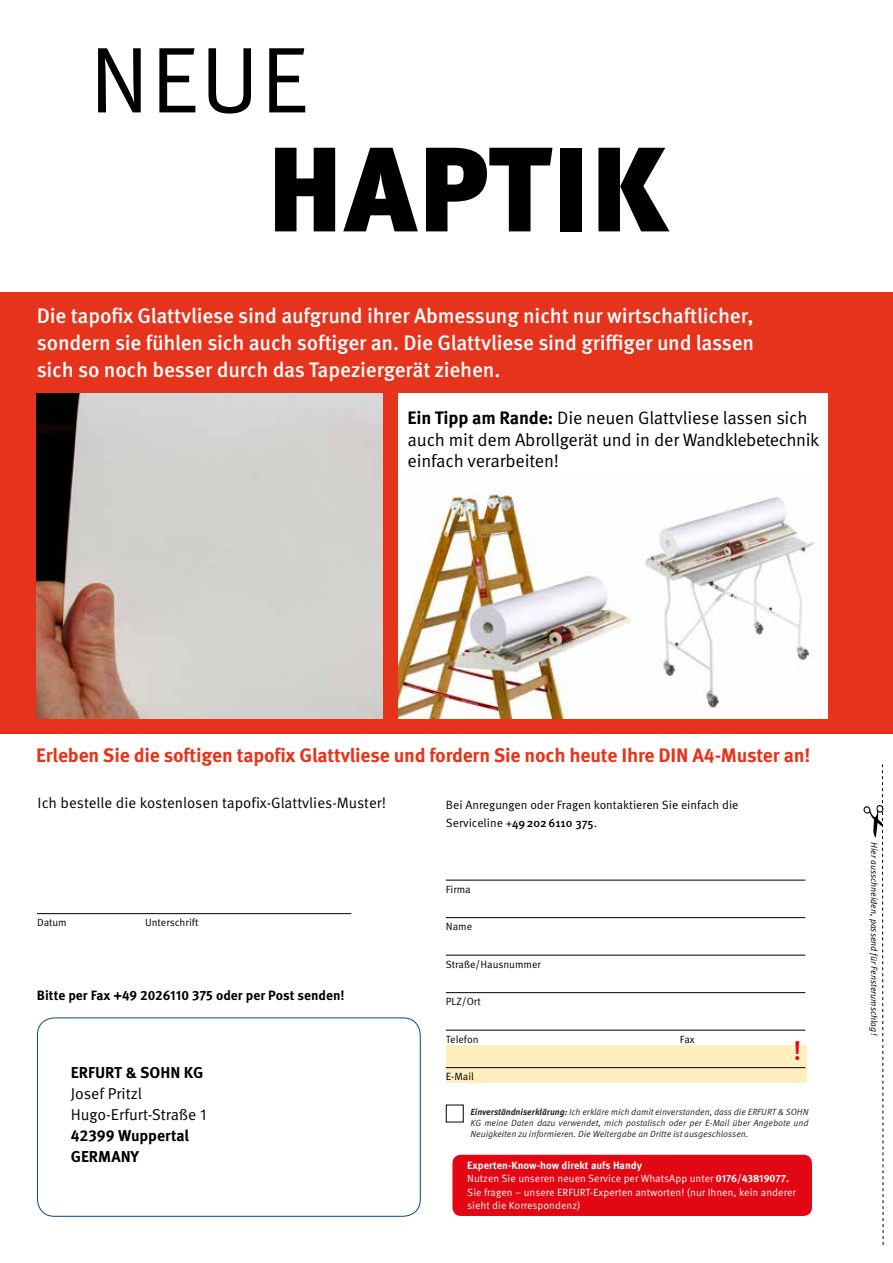
<style>
.page{position:relative;width:893px;height:1263px;background:#fff}
.page>*{position:absolute;margin:0;border:0;box-sizing:border-box;transform-origin:0 0}
.t1{font:900 120px "Meta Pro";letter-spacing:.01em;color:#000}
.t2{font:93.45px "Meta Pro";color:#000}
.t3{font:27.75px "Meta Medium Caps";color:#e30613}
.t4{font:500 21px/27px "Meta Pro";letter-spacing:-.01em;color:#fff;text-align:justify}
.t5{font:700 19.5px "Meta Pro";letter-spacing:-.01em;color:#e6331c}
.t6{font:18px/21.6px "Meta Pro";letter-spacing:-.01em;color:#000}
.t7{font:700 15.75px/21px "Meta Pro";color:#000}
.t8{font:15.75px/21px "Meta Pro";color:#000}
.t9{font:15px "Meta Pro";color:#000}
.t10{font:700 13.5px "Meta Pro";color:#000}
.t11{font:12px/18px "Meta Pro";color:#000}
.t12{font:10.5px/13.5px "Meta Pro";color:#fff}
.t13{font:10.5px "Meta Pro";color:#000}
.t14{font:italic 9px/10.8px "Meta Pro";letter-spacing:-.005em;color:#000;text-align:justify}
.s1{font-weight:700}
.s2{font-family:"Meta Medium Caps"}
</style>
<div class="page">
<svg style="left:863px;top:764px;width:21px;height:481px"></svg>
<div style="left:446px;top:1045px;width:361px;height:38px;background:#ffefbf"></div>
<div style="left:37px;top:1017px;width:384px;height:200px;border:1px solid #004894;border-radius:17px"></div>
<div style="left:446px;top:1105px;width:18px;height:17px;border:1px solid #000"></div>
<hr style="left:446px;top:880px;width:359px;height:1px;background:#000">
<hr style="left:446px;top:917px;width:359px;height:1px;background:#000">
<hr style="left:446px;top:955px;width:359px;height:1px;background:#000">
<hr style="left:446px;top:992px;width:359px;height:1px;background:#000">
<hr style="left:446px;top:1030px;width:359px;height:1px;background:#000">
<hr style="left:446px;top:1067px;width:359px;height:1px;background:#000">
<hr style="left:37px;top:913px;width:314px;height:1px;background:#000">
<div style="left:452px;top:1155px;width:360px;height:61px;background:#e30613;border-radius:9px"></div>
<div style="left:0;top:292px;width:893px;height:441px;background:#e6331c"></div>
<img style="left:37px;top:393px;width:346px;height:326px">
<div style="left:398px;top:393px;width:430px;height:326px;background:#fff"></div>
<img style="left:398px;top:493px;width:233px;height:226px">
<img style="left:644px;top:496px;width:171px;height:213px">
<h2 class="t2" style="left:89px;top:9px;width:221px">NEUE</h2>
<h1 class="t1" style="left:267px;top:94px;width:402px">HAPTIK</h1>
<h3 class="t4" style="left:37px;top:301px;width:719px">Die tapofix Glattvliese sind aufgrund ihrer Abmessung nicht nur wirtschaftlicher, sondern sie fühlen sich auch softiger an. Die Glattvliese sind griffiger und lassen sich so noch besser durch das Tapeziergerät ziehen.</h3>
<h3 class="t6" style="left:407px;top:406px;width:413px"><span class="s1">Ein Tipp am Rande:</span> Die neuen Glattvliese lassen sich auch mit dem Abrollgerät und in der Wandklebetechnik einfach verarbeiten!</h3>
<h3 class="t5" style="left:36px;top:740px;width:776px">Erleben Sie die softigen tapofix Glattvliese und fordern Sie noch heute Ihre DIN A4-Muster an!</h3>
<h3 class="t9" style="left:38px;top:792px;width:350px">Ich bestelle die kostenlosen tapofix-Glattvlies-Muster!</h3>
<p class="t13" style="left:37px;top:915px;width:31px">Datum</p>
<p class="t13" style="left:145px;top:915px;width:55px">Unterschrift</p>
<h3 class="t10" style="left:37px;top:985px;width:309px">Bitte per Fax +49 2026110 375 oder per Post senden!</h3>
<h3 class="t7" style="left:71px;top:1061px;width:134px">ERFURT &amp; SOHN KG</h3>
<h3 class="t8" style="left:71px;top:1082px;width:137px">Josef Pritzl<br>Hugo-Erfurt-Straße 1</h3>
<h3 class="t7" style="left:71px;top:1124px;width:120px">42399 Wuppertal<br>GERMANY</h3>
<h3 class="t11" style="left:446px;top:795px;width:294px">Bei Anregungen oder Fragen kontaktieren Sie einfach die<br>Serviceline +<span class="s2">49 2026110 375</span>.</h3>
<p class="t13" style="left:446px;top:881px;width:26px">Firma</p>
<p class="t13" style="left:446px;top:919px;width:28px">Name</p>
<p class="t13" style="left:446px;top:956px;width:97px">Straße/Hausnummer</p>
<p class="t13" style="left:446px;top:993px;width:36px">PLZ/Ort</p>
<p class="t13" style="left:446px;top:1031px;width:34px">Telefon</p>
<p class="t13" style="left:680px;top:1031px;width:16px">Fax</p>
<p class="t13" style="left:446px;top:1068px;width:30px">E-Mail</p>
<h3 class="t3" style="left:793px;top:1034px;width:9px">!</h3>
<p class="t14" style="left:470px;top:1106px;width:340px"><span class="s1">Einverständniserklärung:</span> Ich erkläre mich damit einverstanden, dass die ERFURT &amp; SOHN KG meine Daten dazu verwendet, mich postalisch oder per E-Mail über Angebote und Neuigkeiten zu informieren. Die Weitergabe an Dritte ist ausgeschlossen.</p>
<p class="t12" style="left:467px;top:1157px;width:330px"><span class="s1">Experten-Know-how direkt aufs Handy<br></span>Nutzen Sie unseren neuen Service per WhatsApp unter <span class="s1">0176/43819077.<br></span>Sie fragen – unsere ERFURT-Experten antworten! (nur Ihnen, kein anderer sieht die Korrespondenz)</p>
<p class="t14" style="left:880px;top:842px;width:195px;rotate:90deg">Hier ausschneiden, passend für Fensterumschlag!</p>
</div>
